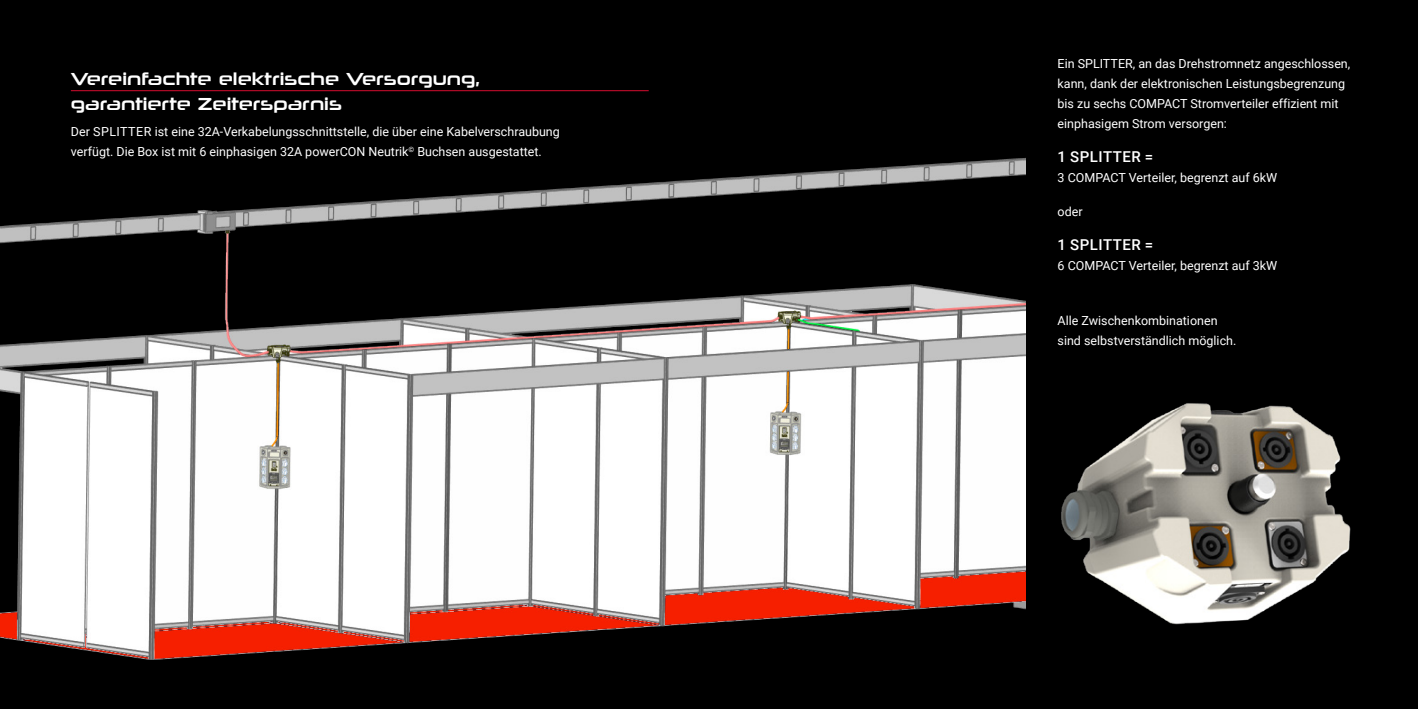
<style>
.page{position:relative;width:1418px;height:709px;background:#fff}
.page>*{position:absolute;margin:0;border:0;box-sizing:border-box;transform-origin:0 0}
.t1{font:17.5px/25px "Neuropolitical Rg";color:#fff}
.t2{font:500 15px "Roboto";letter-spacing:.035em;color:#fff}
.t3{font:12.5px/20px "Roboto";color:#fff}
</style>
<div class="page">
<div style="left:0;top:0;width:1417px;height:709px;background:#000"></div>
<img style="left:0;top:158px;width:1025px;height:502px">
<hr style="left:71px;top:90px;width:577px;height:1px;background:#d80d30">
<img style="left:973px;top:346px;width:378px;height:314px">
<h1 class="t1" style="left:71px;top:65px;width:410px">Vereinfachte elektrische Versorgung, garantierte Zeitersparnis</h1>
<p class="t3" style="left:71px;top:121px;width:490px">Der SPLITTER ist eine 32A-Verkabelungsschnittstelle, die über eine Kabelverschraubung verfügt. Die Box ist mit 6 einphasigen 32A powerCON Neutrik<sup>©</sup> Buchsen ausgestattet.</p>
<p class="t3" style="left:1057px;top:53px;width:294px">Ein SPLITTER, an das Drehstromnetz angeschlossen, kann, dank der elektronischen Leistungsbegrenzung bis zu sechs COMPACT Stromverteiler effizient mit einphasigem Strom versorgen:</p>
<p class="t2" style="left:1057px;top:146px;width:97px">1 SPLITTER =</p>
<p class="t3" style="left:1057px;top:167px;width:221px">3 COMPACT Verteiler, begrenzt auf 6kW</p>
<p class="t3" style="left:1057px;top:201px;width:27px">oder</p>
<p class="t2" style="left:1057px;top:235px;width:97px">1 SPLITTER =</p>
<p class="t3" style="left:1057px;top:255px;width:221px">6 COMPACT Verteiler, begrenzt auf 3kW</p>
<p class="t3" style="left:1057px;top:310px;width:180px">Alle Zwischenkombinationen sind selbstverständlich möglich.</p>
</div>
